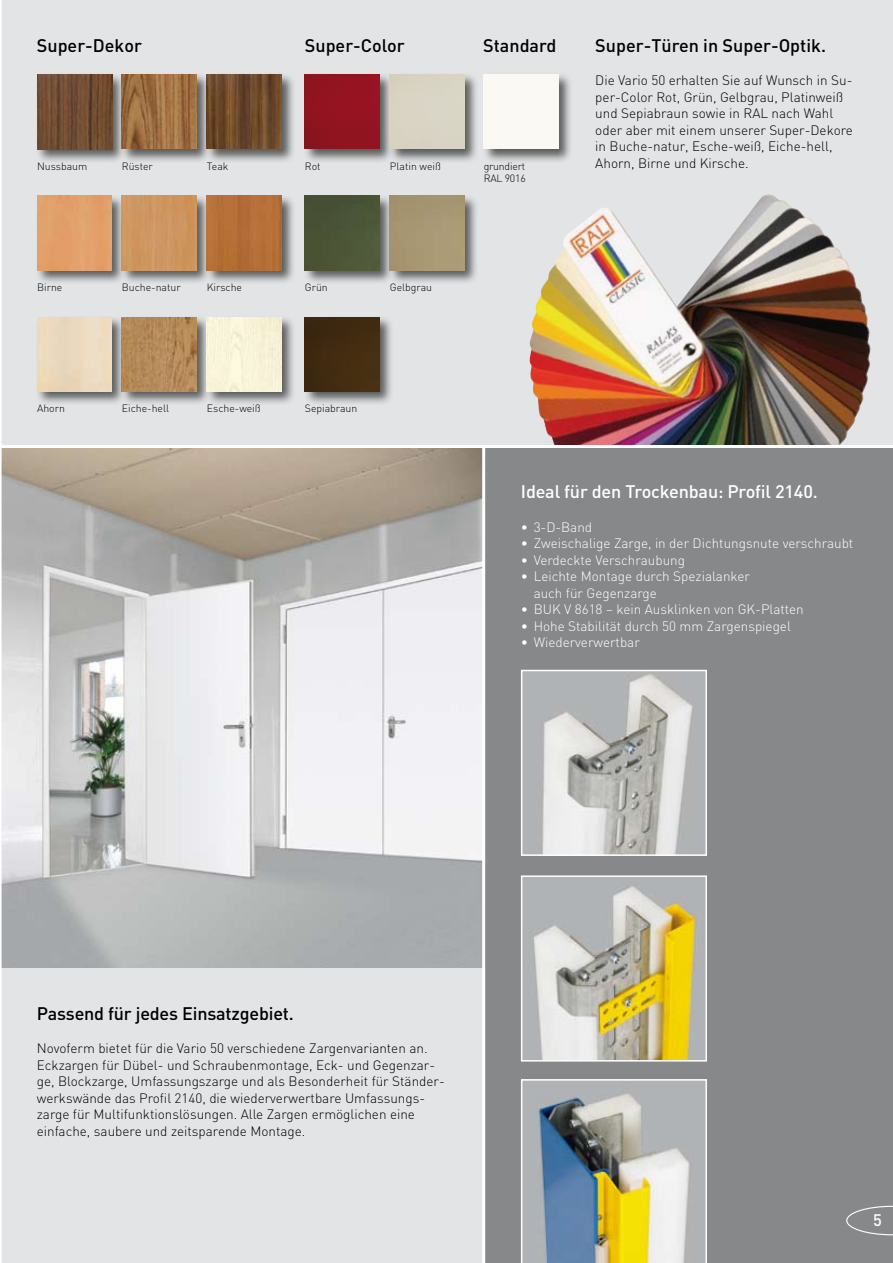
<style>
.page{position:relative;width:893px;height:1263px;background:#e3e4e5}
.page>*{position:absolute;margin:0;border:0;box-sizing:border-box;transform-origin:0 0}
.t1{font:500 18px "DIN";color:#000}
.t2{font:500 18px "DIN";letter-spacing:-.01em;color:#fff}
.t3{font:500 16.5px "DIN";color:#fff}
.t4{font:300 13.5px/16.5px "DIN";color:#000}
.t5{font:300 13.5px/16.5px "DIN";color:#fff}
.t6{font:300 10.5px "DIN";color:#000}
.t7{font:300 10.5px/12px "DIN";letter-spacing:-.02em;color:#000}
</style>
<div class="page">
<img style="left:529px;top:198px;width:342px;height:247px">
<div style="left:35px;top:73px;width:98px;height:97px;background:#000;opacity:.6"></div>
<img style="left:37px;top:74px;width:75px;height:75px">
<div style="left:120px;top:73px;width:97px;height:97px;background:#000;opacity:.6"></div>
<img style="left:122px;top:74px;width:74px;height:75px">
<div style="left:205px;top:73px;width:97px;height:97px;background:#000;opacity:.6"></div>
<img style="left:207px;top:74px;width:74px;height:75px">
<div style="left:303px;top:73px;width:97px;height:97px;background:#000;opacity:.6"></div>
<img style="left:305px;top:74px;width:74px;height:75px">
<div style="left:388px;top:73px;width:97px;height:97px;background:#000;opacity:.6"></div>
<div style="left:390px;top:74px;width:74px;height:75px;background:#d9d4c4"></div>
<div style="left:482px;top:73px;width:97px;height:97px;background:#000;opacity:.6"></div>
<div style="left:484px;top:74px;width:74px;height:75px;background:#faf9f4"></div>
<div style="left:35px;top:194px;width:98px;height:97px;background:#000;opacity:.6"></div>
<div style="left:37px;top:196px;width:75px;height:74px;background:#e2a06b"></div>
<div style="left:120px;top:194px;width:97px;height:97px;background:#000;opacity:.6"></div>
<img style="left:122px;top:196px;width:74px;height:74px">
<div style="left:205px;top:194px;width:97px;height:97px;background:#000;opacity:.6"></div>
<div style="left:207px;top:196px;width:74px;height:74px;background:#b67038"></div>
<div style="left:303px;top:194px;width:97px;height:97px;background:#000;opacity:.6"></div>
<div style="left:305px;top:196px;width:74px;height:74px;background:#4b5436"></div>
<div style="left:388px;top:194px;width:97px;height:97px;background:#000;opacity:.6"></div>
<div style="left:390px;top:196px;width:74px;height:74px;background:#a79773"></div>
<div style="left:35px;top:315px;width:98px;height:97px;background:#000;opacity:.6"></div>
<img style="left:37px;top:317px;width:75px;height:74px">
<div style="left:120px;top:315px;width:97px;height:97px;background:#000;opacity:.6"></div>
<img style="left:122px;top:317px;width:74px;height:74px">
<div style="left:205px;top:315px;width:97px;height:97px;background:#000;opacity:.6"></div>
<div style="left:207px;top:317px;width:74px;height:74px;background:#f8f3d9"></div>
<div style="left:303px;top:315px;width:97px;height:97px;background:#000;opacity:.6"></div>
<div style="left:305px;top:317px;width:74px;height:74px;background:#412b10"></div>
<img style="left:2px;top:448px;width:480px;height:519px">
<div style="left:484px;top:448px;width:409px;height:815px;background:#87888a"></div>
<img style="left:524px;top:673px;width:180px;height:180px">
<div style="left:521px;top:670px;width:186px;height:186px;border:2px solid #fff"></div>
<img style="left:524px;top:878px;width:180px;height:180px">
<div style="left:521px;top:875px;width:186px;height:186px;border:2px solid #fff"></div>
<img style="left:521px;top:1079px;width:186px;height:184px">
<hr style="left:482px;top:446px;width:3px;height:817px;background:#fff">
<hr style="left:0;top:445px;width:893px;height:3px;background:#fff">
<hr style="left:0;top:0;width:2px;height:1263px;background:#fff">
<svg style="left:846px;top:1206px;width:47px;height:29px"></svg>
<h1 class="t1" style="left:37px;top:34px;width:107px">Super-Dekor</h1>
<h1 class="t1" style="left:305px;top:34px;width:101px">Super-Color</h1>
<h1 class="t1" style="left:483px;top:33px;width:75px">Standard</h1>
<h1 class="t1" style="left:595px;top:33px;width:232px">Super-Türen in Super-Optik.</h1>
<p class="t4" style="left:595px;top:72px;width:259px">Die Vario 50 erhalten Sie auf Wunsch in Su&shy;per-Color Rot, Grün, Gelbgrau, Platinweiß und Sepiabraun sowie in RAL nach Wahl oder aber mit einem unserer Super-Dekore in Buche-natur, Esche-weiß, Eiche-hell, Ahorn, Birne und Kirsche.</p>
<p class="t6" style="left:37px;top:159px;width:52px">Nussbaum</p>
<p class="t6" style="left:122px;top:159px;width:33px">Rüster</p>
<p class="t6" style="left:207px;top:159px;width:23px">Teak</p>
<p class="t6" style="left:305px;top:159px;width:17px">Rot</p>
<p class="t6" style="left:390px;top:159px;width:52px">Platin weiß</p>
<p class="t7" style="left:484px;top:160px;width:44px">grundiert<br>RAL 9016</p>
<p class="t6" style="left:37px;top:280px;width:27px">Birne</p>
<p class="t6" style="left:122px;top:280px;width:60px">Buche-natur</p>
<p class="t6" style="left:207px;top:280px;width:37px">Kirsche</p>
<p class="t6" style="left:305px;top:280px;width:24px">Grün</p>
<p class="t6" style="left:390px;top:280px;width:44px">Gelbgrau</p>
<p class="t6" style="left:37px;top:401px;width:29px">Ahorn</p>
<p class="t6" style="left:122px;top:401px;width:49px">Eiche-hell</p>
<p class="t6" style="left:207px;top:401px;width:55px">Esche-weiß</p>
<p class="t6" style="left:305px;top:401px;width:54px">Sepiabraun</p>
<h1 class="t2" style="left:521px;top:480px;width:298px">Ideal für den Trockenbau: Profil 2140.</h1>
<p class="t5" style="left:521px;top:518px;width:73px">• 3-D-Band</p>
<p class="t5" style="left:521px;top:535px;width:334px">• Zweischalige Zarge, in der Dichtungsnute verschraubt</p>
<p class="t5" style="left:521px;top:551px;width:166px">• Verdeckte Verschraubung</p>
<p class="t5" style="left:534px;top:568px;width:218px;text-indent:-13px">• Leichte Montage durch Spezialanker auch für Gegenzarge</p>
<p class="t5" style="left:521px;top:601px;width:284px">• BUK V 8618 – kein Ausklinken von GK-Platten</p>
<p class="t5" style="left:521px;top:617px;width:271px">• Hohe Stabilität durch 50 mm Zargenspiegel</p>
<p class="t5" style="left:521px;top:634px;width:120px">• Wiederverwertbar</p>
<h1 class="t1" style="left:37px;top:1001px;width:259px">Passend für jedes Einsatzgebiet.</h1>
<p class="t4" style="left:37px;top:1039px;width:409px">Novoferm bietet für die Vario 50 verschiedene Zargenvarianten an.<br>Eckzargen für Dübel- und Schraubenmontage, Eck- und Gegenzar&shy;ge, Blockzarge, Umfassungszarge und als Besonderheit für Ständer&shy;werkswände das Profil 2140, die wiederverwertbare Umfassungs&shy;zarge für Multifunktionslösungen. Alle Zargen ermöglichen eine einfache, saubere und zeitsparende Montage.</p>
<p class="t3" style="left:873px;top:1209px;width:10px">5</p>
</div>
